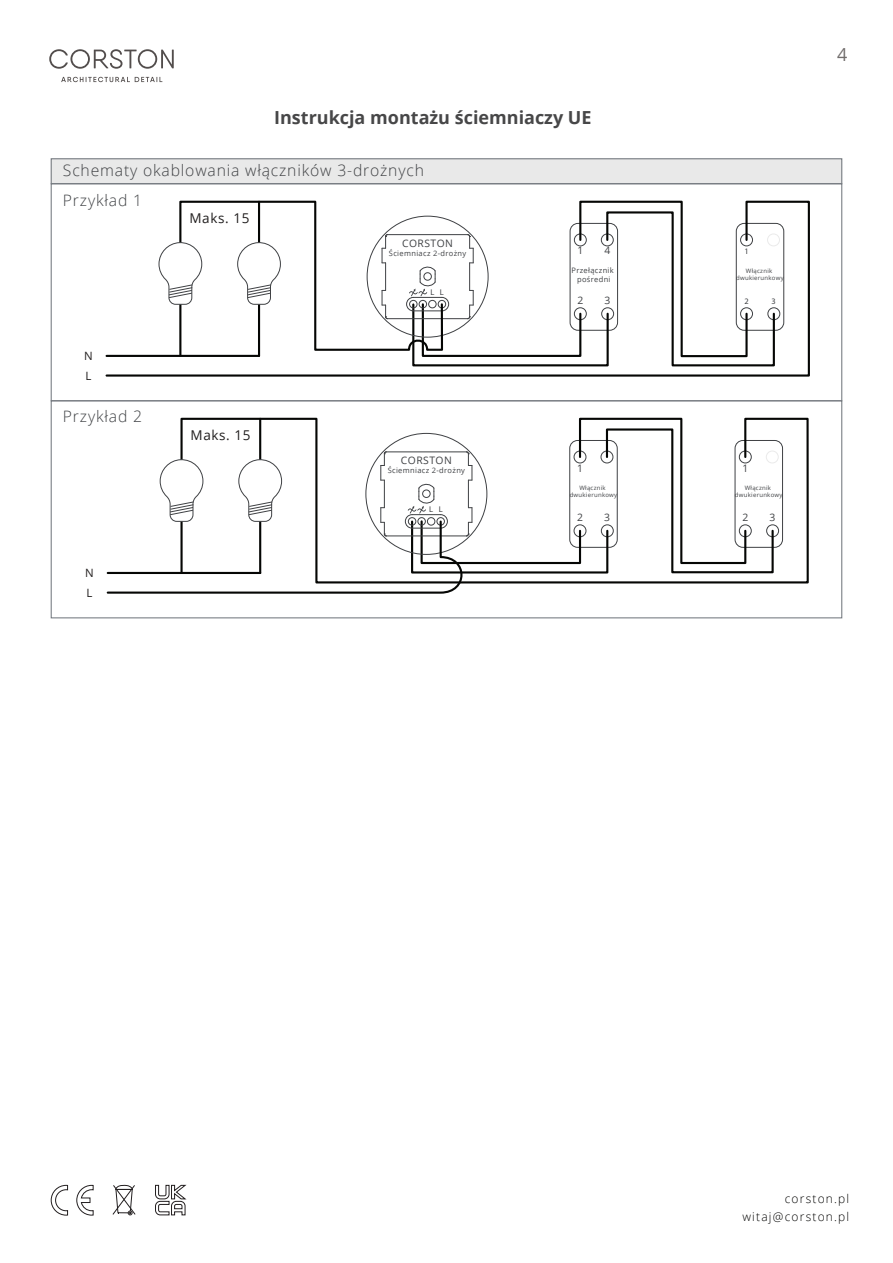
<style>
.page{position:relative;width:893px;height:1263px;background:#fff}
.page>*{position:absolute;margin:0;border:0;box-sizing:border-box;transform-origin:0 0}
.t1{font:700 18px "Open Sans";color:#474748}
.t2{font:18px "Open Sans";color:#524d4c}
.t3{font:300 15.75px "Open Sans";letter-spacing:.05em;color:#3f4144}
.t4{font:13.5px "Open Sans";letter-spacing:.045em;color:#211e1e}
.t5{font:300 12px/18px "Open Sans";letter-spacing:.1em;color:#050504;text-align:right}
.t6{font:11.4px "Open Sans";color:#211e1e}
.t7{font:10.35px "Open Sans";letter-spacing:.045em;color:#3f4144}
.t8{font:8.4px "Myriad Pro";color:#3f4144}
.t9{font:7.5px/9px "Open Sans";letter-spacing:.045em;color:#3f4144;text-align:center}
.t10{font:6px/7.2px "Open Sans";letter-spacing:.045em;color:#3f4144;text-align:center}
</style>
<div class="page">
<svg style="left:105px;top:200px;width:705px;height:177px"></svg>
<svg style="left:158px;top:200px;width:618px;height:167px"></svg>
<svg style="left:775px;top:417px;width:34px;height:167px"></svg>
<svg style="left:106px;top:417px;width:669px;height:177px"></svg>
<div style="left:51px;top:158px;width:791px;height:26px;background:#e9e9e9;border:1px solid #767b81"></div>
<div style="left:51px;top:400px;width:791px;height:218px;border:1px solid #767b81"></div>
<svg style="left:51px;top:1185px;width:17px;height:30px"></svg>
<svg style="left:76px;top:1185px;width:18px;height:30px"></svg>
<svg style="left:155px;top:1185px;width:31px;height:30px"></svg>
<svg style="left:112px;top:1185px;width:24px;height:30px"></svg>
<svg style="left:49px;top:49px;width:125px;height:33px"></svg>
<h1 class="t1" style="left:274px;top:104px;width:319px">Instrukcja montażu ściemniaczy UE</h1>
<h2 class="t3" style="left:63px;top:159px;width:362px">Schematy okablowania włączników 3-drożnych</h2>
<h2 class="t3" style="left:63px;top:189px;width:81px">Przykład 1</h2>
<h3 class="t4" style="left:189px;top:209px;width:62px">Maks. 15</h3>
<h3 class="t6" style="left:84px;top:348px;width:10px">N</h3>
<h3 class="t6" style="left:85px;top:368px;width:7px">L</h3>
<h2 class="t3" style="left:63px;top:405px;width:81px">Przykład 2</h2>
<h3 class="t4" style="left:191px;top:426px;width:62px">Maks. 15</h3>
<h3 class="t6" style="left:85px;top:565px;width:10px">N</h3>
<h3 class="t6" style="left:87px;top:585px;width:7px">L</h3>
<h3 class="t7" style="left:402px;top:236px;width:52px">CORSTON</h3>
<p class="t9" style="left:389px;top:249px;width:79px">Ściemniacz 2-drożny</p>
<h3 class="t8" style="left:430px;top:287px;width:15px">L L</h3>
<h3 class="t7" style="left:401px;top:454px;width:52px">CORSTON</h3>
<p class="t9" style="left:388px;top:466px;width:79px">Ściemniacz 2-drożny</p>
<h3 class="t8" style="left:429px;top:504px;width:15px">L L</h3>
<h3 class="t7" style="left:577px;top:244px;width:7px">1</h3>
<h3 class="t7" style="left:604px;top:244px;width:7px">4</h3>
<p class="t9" style="left:571px;top:265px;width:44px">Przełącznik pośredni</p>
<h3 class="t7" style="left:577px;top:293px;width:7px">2</h3>
<h3 class="t7" style="left:604px;top:293px;width:7px">3</h3>
<h3 class="t7" style="left:577px;top:461px;width:7px">1</h3>
<p class="t10" style="left:570px;top:484px;width:49px">Włącznik dwukierunkowy</p>
<h3 class="t7" style="left:577px;top:510px;width:7px">2</h3>
<h3 class="t7" style="left:604px;top:510px;width:7px">3</h3>
<h1 class="t2" style="left:837px;top:42px;width:12px">4</h1>
<h3 class="t8" style="left:744px;top:246px;width:6px">1</h3>
<p class="t10" style="left:736px;top:267px;width:49px">Włącznik dwukierunkowy</p>
<h3 class="t8" style="left:744px;top:296px;width:6px">2</h3>
<h3 class="t8" style="left:771px;top:296px;width:6px">3</h3>
<h3 class="t7" style="left:742px;top:461px;width:7px">1</h3>
<p class="t10" style="left:735px;top:484px;width:49px">Włącznik dwukierunkowy</p>
<h3 class="t7" style="left:742px;top:510px;width:7px">2</h3>
<h3 class="t7" style="left:769px;top:510px;width:7px">3</h3>
<h3 class="t5" style="left:742px;top:1189px;width:108px">corston.pl witaj@corston.pl</h3>
</div>
